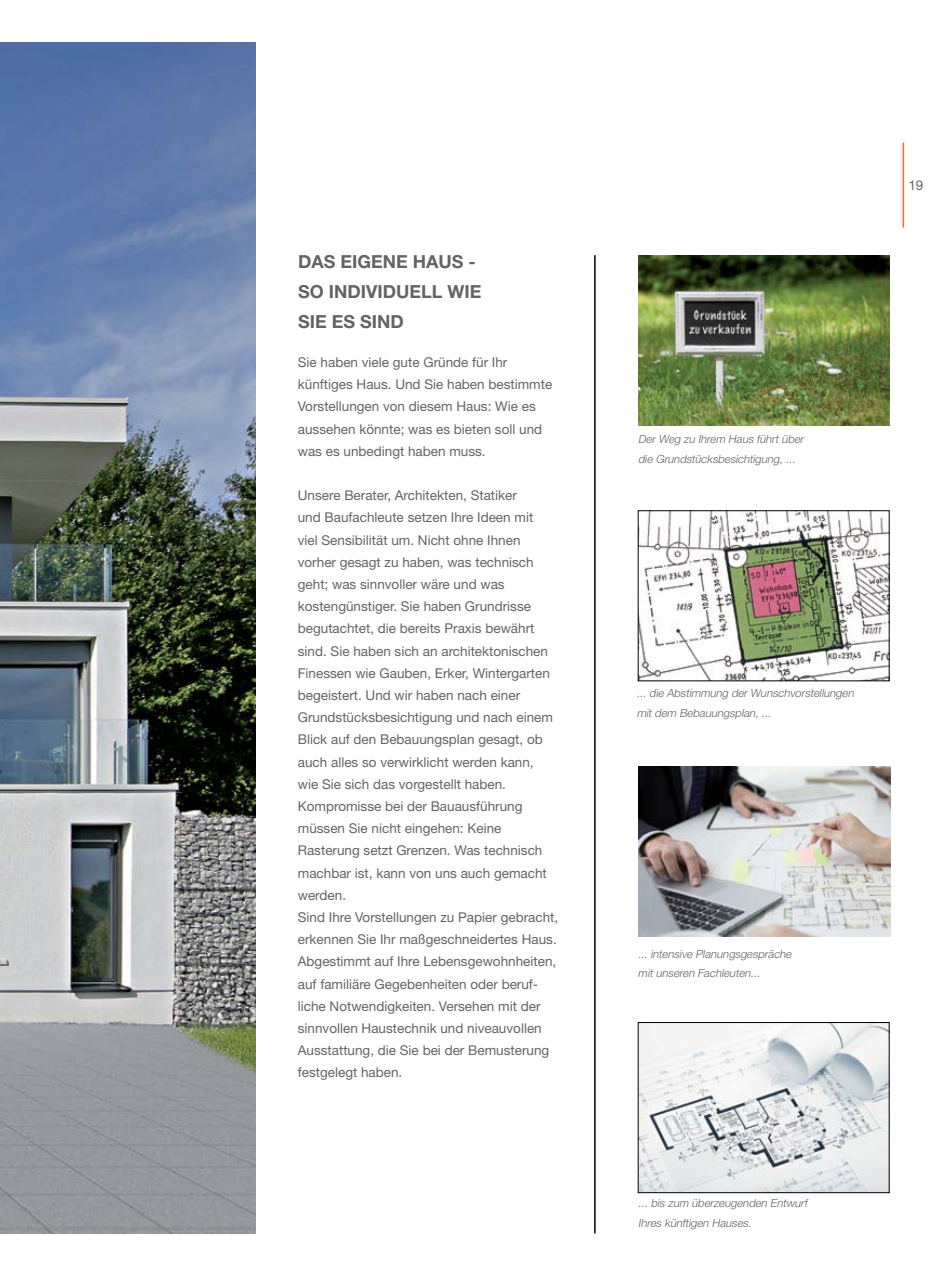
<style>
.page{position:relative;width:936px;height:1276px;background:#fff}
.page>*{position:absolute;margin:0;border:0;box-sizing:border-box;transform-origin:0 0}
.t1{font:700 18px/30px "Helvetica Neue LT Pro";color:#636466}
.t2{font:13.5px/22.2px "Helvetica Neue LT Pro";color:#636466}
.t3{font:italic 300 11.25px/19.5px "Helvetica Neue LT Pro";color:#636466}
</style>
<div class="page">
<hr style="left:594px;top:255px;width:1px;height:978px;background:#000">
<img style="left:640px;top:512px;width:247px;height:167px">
<div style="left:638px;top:510px;width:251px;height:171px;border:1px solid #000"></div>
<img style="left:640px;top:1024px;width:247px;height:167px">
<div style="left:638px;top:1022px;width:251px;height:171px;border:1px solid #000"></div>
<img style="left:639px;top:766px;width:250px;height:171px">
<img style="left:638px;top:255px;width:251px;height:170px">
<hr style="left:902px;top:142px;width:2px;height:85px;background:#f27121">
<img style="left:0;top:43px;width:255px;height:1190px">
<h1 class="t1" style="left:298px;top:246px;width:185px">DAS EIGENE HAUS -<br>SO INDIVIDUELL WIE<br>SIE ES SIND</h1>
<p class="t2" style="left:298px;top:351px;width:256px">Sie haben viele gute Gründe für Ihr künftiges Haus. Und Sie haben bestimmte Vorstellungen von diesem Haus: Wie es aussehen könnte; was es bieten soll und was es unbedingt haben muss.</p>
<p class="t2" style="left:298px;top:484px;width:262px">Unsere Berater, Architekten, Statiker<br>und Baufachleute setzen Ihre Ideen mit<br>viel Sensibilität um. Nicht ohne Ihnen vorher gesagt zu haben, was technisch geht; was sinnvoller wäre und was kostengünstiger. Sie haben Grundrisse begutachtet, die bereits Praxis bewährt sind. Sie haben sich an architektonischen Finessen wie Gauben, Erker, Wintergarten begeistert. Und wir haben nach einer Grundstücksbesichtigung und nach einem Blick auf den Bebauungsplan gesagt, ob auch alles so verwirklicht werden kann,<br>wie Sie sich das vorgestellt haben.<br>Kompromisse bei der Bauausführung müssen Sie nicht eingehen: Keine Rasterung setzt Grenzen. Was technisch machbar ist, kann von uns auch gemacht werden.<br>Sind Ihre Vorstellungen zu Papier gebracht, erkennen Sie Ihr maßgeschneidertes Haus.<br>Abgestimmt auf Ihre Lebensgewohnheiten, auf familiäre Gegebenheiten oder beruf&shy;liche Notwendigkeiten. Versehen mit der sinnvollen Haustechnik und niveauvollen Ausstattung, die Sie bei der Bemusterung festgelegt haben.</p>
<p class="t2" style="left:908px;top:174px;width:17px">19</p>
<p class="t3" style="left:638px;top:429px;width:169px">Der Weg zu Ihrem Haus führt über die Grundstücksbesichtigung, ...</p>
<p class="t3" style="left:636px;top:683px;width:221px">... die Abstimmung der Wunschvorstellungen mit dem Bebauungsplan, ...</p>
<p class="t3" style="left:638px;top:943px;width:157px">... intensive Planungsgespräche mit unseren Fachleuten...</p>
<p class="t3" style="left:638px;top:1193px;width:173px">... bis zum überzeugenden Entwurf<br>Ihres künftigen Hauses.</p>
</div>
